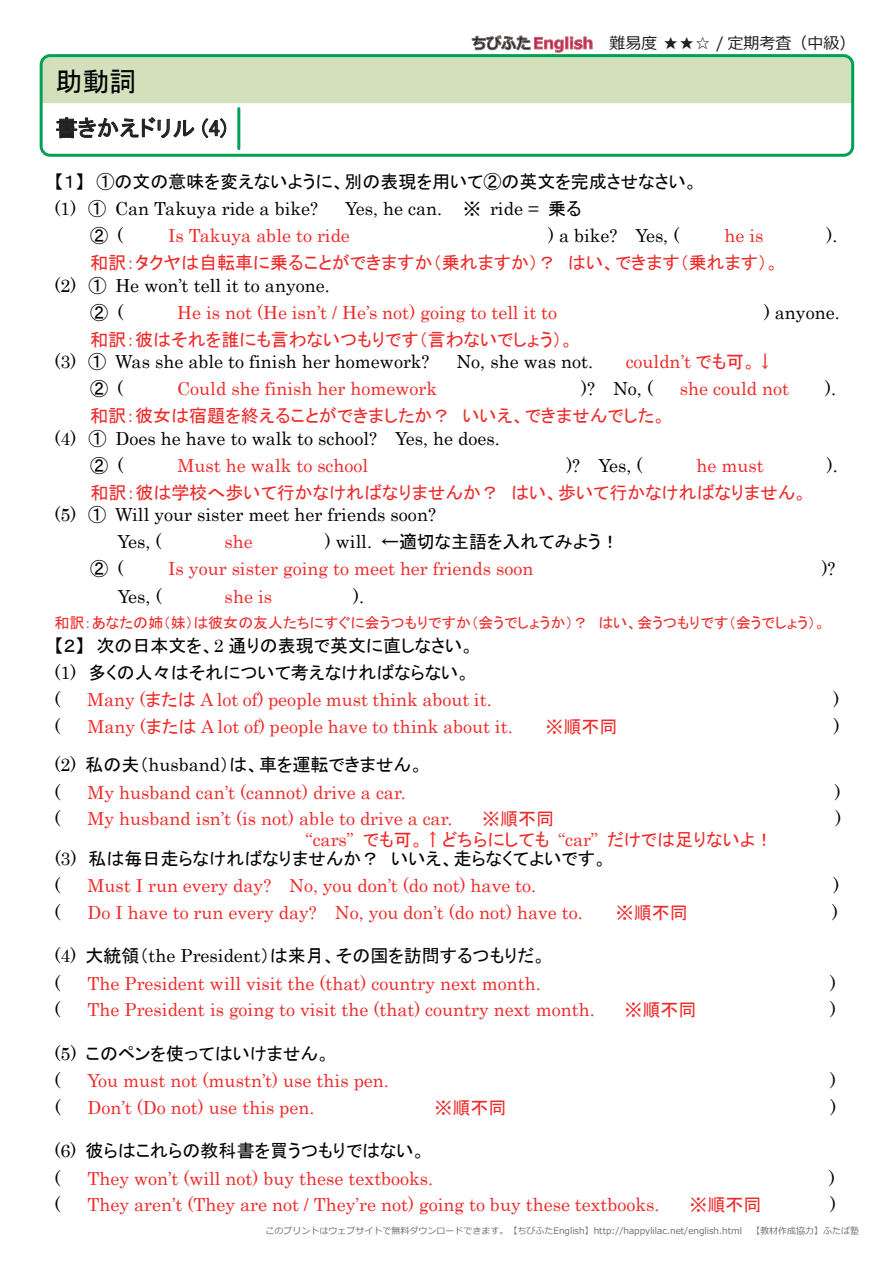
<style>
.page{position:relative;width:893px;height:1263px;background:#fff}
.page>*{position:absolute;margin:0;border:0;box-sizing:border-box;transform-origin:0 0}
.t1{font:27px "MS P Gothic";color:#030303}
.t2{font:22.5px "MS P Gothic";color:#231f20}
.t3{font:18px "Century";color:#ee2a29}
.t4{font:18px/27px "MS P Gothic";color:#030303}
.t5{font:18px/27px "Century";color:#030303}
.t6{font:18px "MS P Gothic";color:#ee2a29}
.t7{font:16.05px "Meiryo";color:#231f20}
.t8{font:15px "MS P Gothic";color:#ee2a29}
.t9{font:9px "Meiryo";color:#6c6d70}
.s1{font-family:"MS P Gothic"}
.s2{font-family:"Century"}
.s3{font-family:"Century";color:#ee2a29}
.s4{color:#ee2a29}
</style>
<div class="page">
<div style="left:41px;top:56px;width:812px;height:99px;background:#d2e1bb;border-radius:9px"></div>
<div style="left:40px;top:54px;width:814px;height:103px;border:3px solid #00a055;border-radius:9px"></div>
<svg style="left:41px;top:103px;width:812px;height:52px;background:#f1f6f4"></svg>
<hr style="left:237px;top:109px;width:3px;height:40px;background:#00a055">
<svg style="left:472px;top:35px;width:120px;height:17px"></svg>
<h1 class="t1" style="left:55px;top:67px;width:82px">助動詞</h1>
<p class="t2" style="left:55px;top:117px;width:173px">書きかえドリル (4)</p>
<p class="t7" style="left:609px;top:32px;width:248px">難易度 ★★☆ / 定期考査（中級）</p>
<p class="t4" style="left:54px;top:168px;width:645px">【１】 ①の文の意味を変えないように、別の表現を用いて②の英文を完成させなさい。</p>
<p class="t5" style="left:54px;top:194px;width:265px">(1) <span class="s1">①</span> Can Takuya ride a bike?</p>
<p class="t5" style="left:345px;top:194px;width:238px">Yes, he can. <span class="s1">※</span> ride = <span class="s1">乗る</span></p>
<p class="t4" style="left:90px;top:222px;width:35px">② <span class="s2">(</span></p>
<p class="t3" style="left:168px;top:221px;width:183px">Is Takuya able to ride</p>
<p class="t5" style="left:548px;top:221px;width:133px">) a bike? Yes, (</p>
<p class="t3" style="left:724px;top:221px;width:41px">he is</p>
<p class="t5" style="left:827px;top:221px;width:12px">).</p>
<p class="t6" style="left:90px;top:254px;width:690px">和訳：タクヤは自転車に乗ることができますか（乗れますか）？ はい、できます（乗れます）。</p>
<p class="t5" style="left:55px;top:270px;width:277px">(2) <span class="s1">①</span> He won’t tell it to anyone.</p>
<p class="t4" style="left:90px;top:299px;width:35px">② <span class="s2">(</span></p>
<p class="t3" style="left:177px;top:297px;width:381px">He is not (He isn’t / He’s not) going to tell it to</p>
<p class="t5" style="left:764px;top:297px;width:77px">) anyone.</p>
<p class="t6" style="left:90px;top:330px;width:485px">和訳：彼はそれを誰にも言わないつもりです（言わないでしょう）。</p>
<p class="t5" style="left:54px;top:347px;width:377px">(3) <span class="s1">①</span> Was she able to finish her homework?</p>
<p class="t5" style="left:457px;top:347px;width:138px">No, she was not.</p>
<p class="t3" style="left:626px;top:347px;width:150px">couldn’t <span class="s1">でも可。↓</span></p>
<p class="t4" style="left:90px;top:375px;width:35px">② <span class="s2">(</span></p>
<p class="t3" style="left:177px;top:373px;width:261px">Could she finish her homework</p>
<p class="t5" style="left:581px;top:374px;width:73px">)? No, (</p>
<p class="t3" style="left:680px;top:373px;width:111px">she could not</p>
<p class="t5" style="left:825px;top:374px;width:12px">).</p>
<p class="t6" style="left:90px;top:407px;width:577px">和訳：彼女は宿題を終えることができましたか？ いいえ、できませんでした。</p>
<p class="t5" style="left:55px;top:423px;width:447px">(4) <span class="s1">①</span> Does he have to walk to school? Yes, he does.</p>
<p class="t4" style="left:90px;top:452px;width:35px">② <span class="s2">(</span></p>
<p class="t3" style="left:177px;top:450px;width:192px">Must he walk to school</p>
<p class="t5" style="left:566px;top:450px;width:78px">)? Yes, (</p>
<p class="t3" style="left:696px;top:450px;width:69px">he must</p>
<p class="t5" style="left:827px;top:450px;width:12px">).</p>
<p class="t6" style="left:90px;top:483px;width:718px">和訳：彼は学校へ歩いて行かなければなりませんか？ はい、歩いて行かなければなりません。</p>
<p class="t5" style="left:117px;top:500px;width:320px;text-indent:-63px">(5) <span class="s1">①</span> Will your sister meet her friends soon?<br>Yes, (</p>
<p class="t3" style="left:224px;top:526px;width:30px">she</p>
<p class="t4" style="left:325px;top:528px;width:296px"><span class="s2">) will.</span> ←適切な主語を入れてみよう！</p>
<p class="t4" style="left:90px;top:555px;width:35px">② <span class="s2">(</span></p>
<p class="t3" style="left:168px;top:553px;width:367px">Is your sister going to meet her friends soon</p>
<p class="t5" style="left:822px;top:554px;width:15px">)?</p>
<p class="t5" style="left:118px;top:581px;width:45px">Yes, (</p>
<p class="t3" style="left:225px;top:581px;width:49px">she is</p>
<p class="t5" style="left:353px;top:581px;width:12px">).</p>
<p class="t8" style="left:54px;top:615px;width:773px">和訳：あなたの姉（妹）は彼女の友人たちにすぐに会うつもりですか（会うでしょうか）？ はい、会うつもりです（会うでしょう）。</p>
<p class="t4" style="left:54px;top:632px;width:421px">【２】 次の日本文を、<span class="s2">2</span> 通りの表現で英文に直しなさい。<span class="s2">(1)</span> 多くの人々はそれについて考えなければならない。</p>
<p class="t5" style="left:54px;top:684px;width:7px">(</p>
<p class="t3" style="left:87px;top:684px;width:406px">Many (<span class="s1">または</span> A lot of) people must think about it.</p>
<p class="t5" style="left:834px;top:684px;width:7px">)</p>
<p class="t5" style="left:54px;top:711px;width:7px">(</p>
<p class="t3" style="left:87px;top:711px;width:427px">Many (<span class="s1">または</span> A lot of) people have to think about it.</p>
<p class="t6" style="left:546px;top:717px;width:73px">※順不同</p>
<p class="t5" style="left:834px;top:711px;width:7px">)</p>
<p class="t4" style="left:55px;top:751px;width:370px"><span class="s2">(2)</span> 私の夫（<span class="s2">husband</span>）は、車を運転できません。</p>
<p class="t5" style="left:55px;top:777px;width:7px">(</p>
<p class="t3" style="left:87px;top:777px;width:320px">My husband can’t (cannot) drive a car.</p>
<p class="t5" style="left:835px;top:777px;width:7px">)</p>
<p class="t5" style="left:55px;top:804px;width:7px">(</p>
<p class="t3" style="left:88px;top:803px;width:366px">My husband isn’t (is not) able to drive a car.</p>
<p class="t6" style="left:482px;top:810px;width:73px">※順不同</p>
<p class="t5" style="left:835px;top:804px;width:7px">)</p>
<p class="t4" style="left:55px;top:830px;width:720px;line-height:18.8px;text-indent:251px"><span class="s3">“cars”</span> <span class="s4">でも可。↑どちらにしても</span> <span class="s3">“car”</span> <span class="s4">だけでは足りないよ！</span><span class="s2">(3)</span> 私は毎日走らなければなりませんか？ いいえ、走らなくてよいです。</p>
<p class="t5" style="left:55px;top:871px;width:7px">(</p>
<p class="t3" style="left:88px;top:871px;width:450px">Must I run every day? No, you don’t (do not) have to.</p>
<p class="t5" style="left:834px;top:871px;width:7px">)</p>
<p class="t5" style="left:55px;top:897px;width:7px">(</p>
<p class="t3" style="left:87px;top:897px;width:497px">Do I have to run every day? No, you don’t (do not) have to.</p>
<p class="t6" style="left:616px;top:903px;width:73px">※順不同</p>
<p class="t5" style="left:832px;top:897px;width:7px">)</p>
<p class="t4" style="left:55px;top:942px;width:493px"><span class="s2">(4)</span> 大統領（<span class="s2">the President</span>）は来月、その国を訪問するつもりだ。</p>
<p class="t5" style="left:55px;top:968px;width:7px">(</p>
<p class="t3" style="left:88px;top:968px;width:455px">The President will visit the (that) country next month.</p>
<p class="t5" style="left:830px;top:968px;width:7px">)</p>
<p class="t5" style="left:55px;top:995px;width:7px">(</p>
<p class="t3" style="left:88px;top:995px;width:509px">The President is going to visit the (that) country next month.</p>
<p class="t6" style="left:624px;top:1001px;width:73px">※順不同</p>
<p class="t5" style="left:830px;top:995px;width:7px">)</p>
<p class="t4" style="left:55px;top:1040px;width:277px"><span class="s2">(5)</span> このペンを使ってはいけません。</p>
<p class="t5" style="left:55px;top:1066px;width:7px">(</p>
<p class="t3" style="left:88px;top:1066px;width:303px">You must not (mustn’t) use this pen.</p>
<p class="t5" style="left:830px;top:1066px;width:7px">)</p>
<p class="t5" style="left:55px;top:1092px;width:7px">(</p>
<p class="t3" style="left:88px;top:1092px;width:228px">Don’t (Do not) use this pen.</p>
<p class="t6" style="left:434px;top:1098px;width:73px">※順不同</p>
<p class="t5" style="left:830px;top:1092px;width:7px">)</p>
<p class="t4" style="left:54px;top:1137px;width:373px"><span class="s2">(6)</span> 彼らはこれらの教科書を買うつもりではない。</p>
<p class="t5" style="left:54px;top:1163px;width:7px">(</p>
<p class="t3" style="left:87px;top:1163px;width:347px">They won’t (will not) buy these textbooks.</p>
<p class="t5" style="left:829px;top:1163px;width:7px">)</p>
<p class="t5" style="left:54px;top:1190px;width:7px">(</p>
<p class="t3" style="left:87px;top:1190px;width:574px">They aren’t (They are not / They’re not) going to buy these textbooks.</p>
<p class="t6" style="left:689px;top:1196px;width:73px">※順不同</p>
<p class="t5" style="left:830px;top:1190px;width:7px">)</p>
<p class="t9" style="left:265px;top:1224px;width:595px">このプリントはウェブサイトで無料ダウンロードできます。【ちびふたEnglish】http://happylilac.net/english.html　【教材作成協力】ふたば塾</p>
</div>
